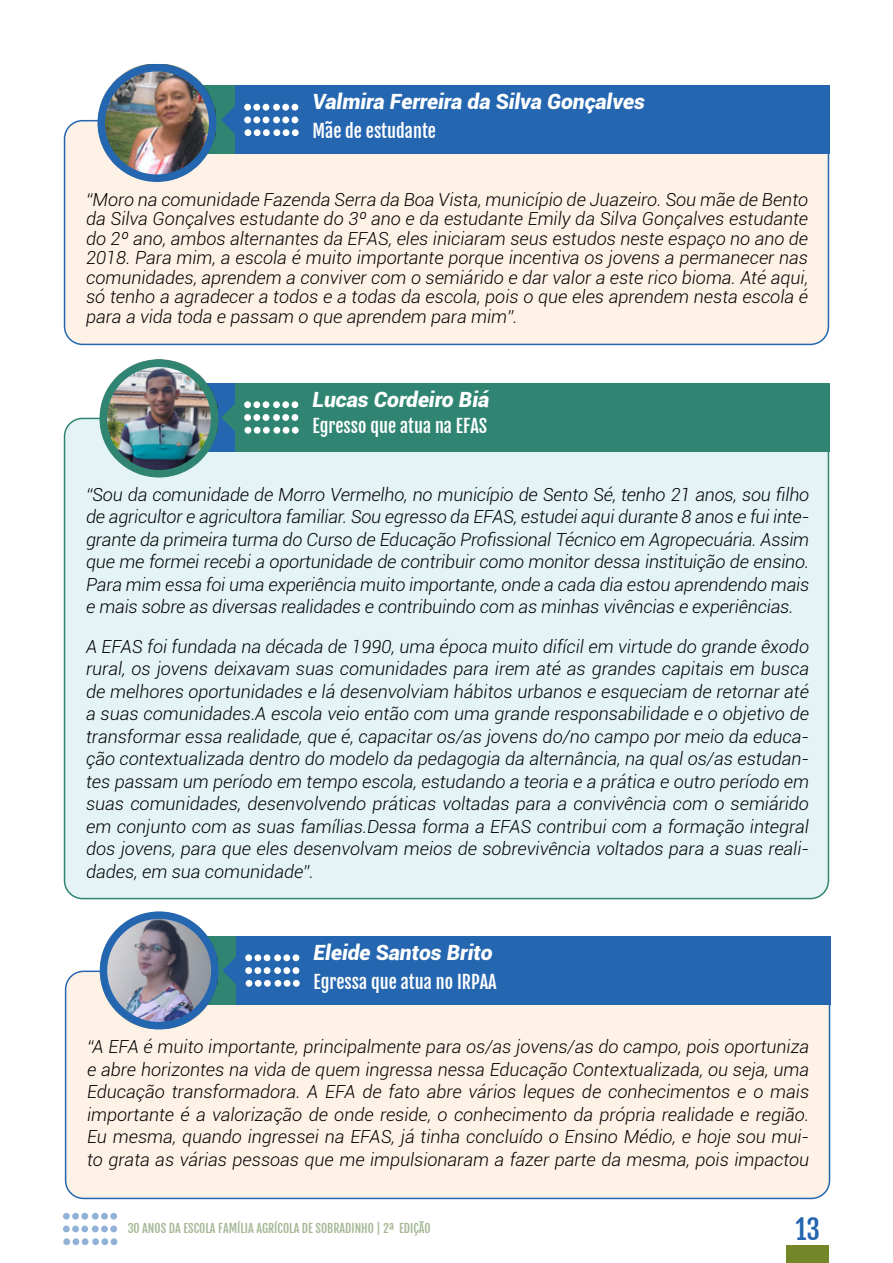
<style>
.page{position:relative;width:893px;height:1263px;background:#fff}
.page>*{position:absolute;margin:0;border:0;box-sizing:border-box;transform-origin:0 0}
.t1{font:27px "Fjalla One";color:#2466af}
.t2{font:italic 900 21px "Roboto";color:#fff}
.t3{font:italic 300 18px/22.5px "Roboto";color:#000;text-align:justify}
.t4{font:18px "Fjalla One";color:#fff}
.t5{font:12px "Fjalla One";color:#4d712c}
</style>
<div class="page">
<div style="left:92px;top:1213px;width:7px;height:6px;background:#91b2d6;border-radius:50%"></div>
<div style="left:101px;top:1213px;width:7px;height:6px;background:#91b2d6;border-radius:50%"></div>
<div style="left:110px;top:1213px;width:7px;height:6px;background:#91b2d6;border-radius:50%"></div>
<svg style="left:92px;top:1225px;width:7px;height:7px"></svg>
<svg style="left:101px;top:1225px;width:7px;height:7px"></svg>
<svg style="left:110px;top:1225px;width:7px;height:7px"></svg>
<div style="left:92px;top:1238px;width:7px;height:7px;background:#91b2d6;border-radius:50%"></div>
<div style="left:101px;top:1238px;width:7px;height:7px;background:#91b2d6;border-radius:50%"></div>
<div style="left:111px;top:1238px;width:6px;height:7px;background:#91b2d6;border-radius:50%"></div>
<div style="left:63px;top:1213px;width:7px;height:6px;background:#91b2d6;border-radius:50%"></div>
<div style="left:72px;top:1213px;width:7px;height:6px;background:#91b2d6;border-radius:50%"></div>
<div style="left:81px;top:1213px;width:7px;height:6px;background:#91b2d6;border-radius:50%"></div>
<svg style="left:63px;top:1225px;width:7px;height:7px"></svg>
<svg style="left:72px;top:1225px;width:7px;height:7px"></svg>
<svg style="left:81px;top:1225px;width:7px;height:7px"></svg>
<div style="left:63px;top:1238px;width:7px;height:7px;background:#91b2d6;border-radius:50%"></div>
<div style="left:73px;top:1238px;width:6px;height:7px;background:#91b2d6;border-radius:50%"></div>
<div style="left:82px;top:1238px;width:7px;height:7px;background:#91b2d6;border-radius:50%"></div>
<div style="left:787px;top:1245px;width:42px;height:18px;background:#738729"></div>
<div style="left:65px;top:121px;width:763px;height:223px;background:#fef1e6;border-radius:18px"></div>
<div style="left:192px;top:86px;width:637px;height:68px;background:#2466af"></div>
<div style="left:192px;top:86px;width:43px;height:68px;background:#2f8572"></div>
<img style="left:99px;top:65px;width:116px;height:115px">
<div style="left:65px;top:418px;width:763px;height:480px;background:#e4f3f5;border-radius:18px"></div>
<div style="left:192px;top:383px;width:637px;height:69px;background:#2f8572"></div>
<div style="left:192px;top:383px;width:43px;height:69px;background:#2466af"></div>
<img style="left:107px;top:360px;width:110px;height:116px">
<div style="left:273px;top:104px;width:7px;height:7px;background:#fff;border-radius:50%"></div>
<div style="left:282px;top:104px;width:7px;height:7px;background:#fff;border-radius:50%"></div>
<div style="left:291px;top:104px;width:7px;height:7px;background:#fff;border-radius:50%"></div>
<div style="left:273px;top:117px;width:7px;height:6px;background:#fff;border-radius:50%"></div>
<div style="left:282px;top:117px;width:7px;height:6px;background:#fff;border-radius:50%"></div>
<div style="left:291px;top:117px;width:7px;height:6px;background:#fff;border-radius:50%"></div>
<div style="left:273px;top:129px;width:7px;height:7px;background:#fff;border-radius:50%"></div>
<div style="left:283px;top:129px;width:6px;height:7px;background:#fff;border-radius:50%"></div>
<div style="left:292px;top:129px;width:7px;height:7px;background:#fff;border-radius:50%"></div>
<svg style="left:221px;top:103px;width:48px;height:34px"></svg>
<div style="left:245px;top:129px;width:6px;height:7px;background:#fff;border-radius:50%"></div>
<div style="left:254px;top:129px;width:7px;height:7px;background:#fff;border-radius:50%"></div>
<div style="left:263px;top:129px;width:7px;height:7px;background:#fff;border-radius:50%"></div>
<svg style="left:221px;top:401px;width:46px;height:33px"></svg>
<div style="left:273px;top:401px;width:7px;height:7px;background:#fff;border-radius:50%"></div>
<div style="left:282px;top:401px;width:7px;height:7px;background:#fff;border-radius:50%"></div>
<div style="left:291px;top:401px;width:7px;height:7px;background:#fff;border-radius:50%"></div>
<div style="left:273px;top:414px;width:7px;height:7px;background:#fff;border-radius:50%"></div>
<div style="left:282px;top:414px;width:7px;height:7px;background:#fff;border-radius:50%"></div>
<div style="left:291px;top:414px;width:7px;height:7px;background:#fff;border-radius:50%"></div>
<div style="left:273px;top:427px;width:7px;height:7px;background:#fff;border-radius:50%"></div>
<div style="left:283px;top:427px;width:6px;height:7px;background:#fff;border-radius:50%"></div>
<div style="left:292px;top:427px;width:7px;height:7px;background:#fff;border-radius:50%"></div>
<div style="left:244px;top:401px;width:7px;height:7px;background:#fff;border-radius:50%"></div>
<div style="left:253px;top:401px;width:7px;height:7px;background:#fff;border-radius:50%"></div>
<div style="left:263px;top:401px;width:6px;height:7px;background:#fff;border-radius:50%"></div>
<div style="left:244px;top:414px;width:7px;height:7px;background:#fff;border-radius:50%"></div>
<div style="left:253px;top:414px;width:7px;height:7px;background:#fff;border-radius:50%"></div>
<div style="left:263px;top:414px;width:6px;height:7px;background:#fff;border-radius:50%"></div>
<div style="left:245px;top:427px;width:6px;height:7px;background:#fff;border-radius:50%"></div>
<div style="left:254px;top:427px;width:7px;height:7px;background:#fff;border-radius:50%"></div>
<div style="left:263px;top:427px;width:7px;height:7px;background:#fff;border-radius:50%"></div>
<div style="left:66px;top:971px;width:763px;height:227px;background:#fef1e6;border-radius:18px"></div>
<div style="left:193px;top:936px;width:637px;height:69px;background:#2466af"></div>
<div style="left:193px;top:936px;width:43px;height:69px;background:#2f8572"></div>
<svg style="left:222px;top:954px;width:46px;height:33px"></svg>
<div style="left:274px;top:954px;width:7px;height:7px;background:#fff;border-radius:50%"></div>
<div style="left:283px;top:954px;width:7px;height:7px;background:#fff;border-radius:50%"></div>
<div style="left:293px;top:954px;width:6px;height:7px;background:#fff;border-radius:50%"></div>
<div style="left:274px;top:967px;width:7px;height:7px;background:#fff;border-radius:50%"></div>
<div style="left:283px;top:967px;width:7px;height:7px;background:#fff;border-radius:50%"></div>
<div style="left:293px;top:967px;width:6px;height:7px;background:#fff;border-radius:50%"></div>
<div style="left:275px;top:980px;width:6px;height:7px;background:#fff;border-radius:50%"></div>
<div style="left:284px;top:980px;width:7px;height:7px;background:#fff;border-radius:50%"></div>
<div style="left:293px;top:980px;width:7px;height:7px;background:#fff;border-radius:50%"></div>
<div style="left:245px;top:954px;width:7px;height:7px;background:#fff;border-radius:50%"></div>
<div style="left:254px;top:954px;width:7px;height:7px;background:#fff;border-radius:50%"></div>
<div style="left:264px;top:954px;width:6px;height:7px;background:#fff;border-radius:50%"></div>
<div style="left:245px;top:967px;width:7px;height:7px;background:#fff;border-radius:50%"></div>
<div style="left:254px;top:967px;width:7px;height:7px;background:#fff;border-radius:50%"></div>
<div style="left:264px;top:967px;width:6px;height:7px;background:#fff;border-radius:50%"></div>
<div style="left:246px;top:980px;width:6px;height:7px;background:#fff;border-radius:50%"></div>
<div style="left:255px;top:980px;width:7px;height:7px;background:#fff;border-radius:50%"></div>
<div style="left:264px;top:980px;width:7px;height:7px;background:#fff;border-radius:50%"></div>
<img style="left:101px;top:915px;width:112px;height:114px">
<div style="left:98px;top:64px;width:118px;height:118px;border:8px solid #2466af;border-radius:50%"></div>
<div style="left:99px;top:359px;width:119px;height:118px;border:8px solid #2f8572;border-radius:50%"></div>
<div style="left:100px;top:911px;width:119px;height:118px;border:8px solid #2466af;border-radius:50%"></div>
<p class="t2" style="left:313px;top:87px;width:334px">Valmira Ferreira da Silva Gonçalves</p>
<p class="t4" style="left:313px;top:120px;width:125px">Mãe de estudante</p>
<p class="t3" style="left:86px;top:189px;width:723px;line-height:19.5px">“Moro na comunidade Fazenda Serra da Boa Vista, município de Juazeiro. Sou mãe de Bento da Silva Gonçalves estudante do 3º ano e da estudante Emily da Silva Gonçalves estudante do 2º ano, ambos alternantes da EFAS, eles iniciaram seus estudos neste espaço no ano de 2018. Para mim, a escola é muito importante porque incentiva os jovens a permanecer nas comunidades, aprendem a conviver com o semiárido e dar valor a este rico bioma. Até aqui, só tenho a agradecer a todos e a todas da escola, pois o que eles aprendem nesta escola é para a vida toda e passam o que aprendem para mim”.</p>
<p class="t2" style="left:313px;top:384px;width:178px">Lucas Cordeiro Biá</p>
<p class="t4" style="left:313px;top:415px;width:176px">Egresso que atua na EFAS</p>
<p class="t3" style="left:86px;top:482px;width:725px">“Sou da comunidade de Morro Vermelho, no município de Sento Sé, tenho 21 anos, sou filho de agricultor e agricultora familiar. Sou egresso da EFAS, estudei aqui durante 8 anos e fui inte&shy;grante da primeira turma do Curso de Educação Profissional Técnico em Agropecuária. Assim que me formei recebi a oportunidade de contribuir como monitor dessa instituição de ensino.<br>Para mim essa foi uma experiência muito importante, onde a cada dia estou aprendendo mais e mais sobre as diversas realidades e contribuindo com as minhas vivências e experiências.</p>
<p class="t3" style="left:86px;top:634px;width:724px">A EFAS foi fundada na década de 1990, uma época muito difícil em virtude do grande êxodo rural, os jovens deixavam suas comunidades para irem até as grandes capitais em busca de melhores oportunidades e lá desenvolviam hábitos urbanos e esqueciam de retornar até a suas comunidades.A escola veio então com uma grande responsabilidade e o objetivo de transformar essa realidade, que é, capacitar os/as jovens do/no campo por meio da educa&shy;ção contextualizada dentro do modelo da pedagogia da alternância, na qual os/as estudan&shy;tes passam um período em tempo escola, estudando a teoria e a prática e outro período em suas comunidades, desenvolvendo práticas voltadas para a convivência com o semiárido em conjunto com as suas famílias.Dessa forma a EFAS contribui com a formação integral dos jovens, para que eles desenvolvam meios de sobrevivência voltados para a suas reali&shy;dades, em sua comunidade”.</p>
<p class="t2" style="left:314px;top:937px;width:181px">Eleide Santos Brito</p>
<p class="t4" style="left:314px;top:971px;width:185px">Egressa que atua no IRPAA</p>
<p class="t3" style="left:87px;top:1035px;width:723px">“A EFA é muito importante, principalmente para os/as jovens/as do campo, pois oportuniza e abre horizontes na vida de quem ingressa nessa Educação Contextualizada, ou seja, uma Educação transformadora. A EFA de fato abre vários leques de conhecimentos e o mais importante é a valorização de onde reside, o conhecimento da própria realidade e região.<br>Eu mesma, quando ingressei na EFAS, já tinha concluído o Ensino Médio, e hoje sou mui&shy;to grata as várias pessoas que me impulsionaram a fazer parte da mesma, pois impactou</p>
<p class="t5" style="left:128px;top:1221px;width:305px">30 ANOS DA ESCOLA FAMÍLIA AGRÍCOLA DE SOBRADINHO | 2ª EDIÇÃO</p>
<h1 class="t1" style="left:796px;top:1213px;width:26px">13</h1>
</div>
